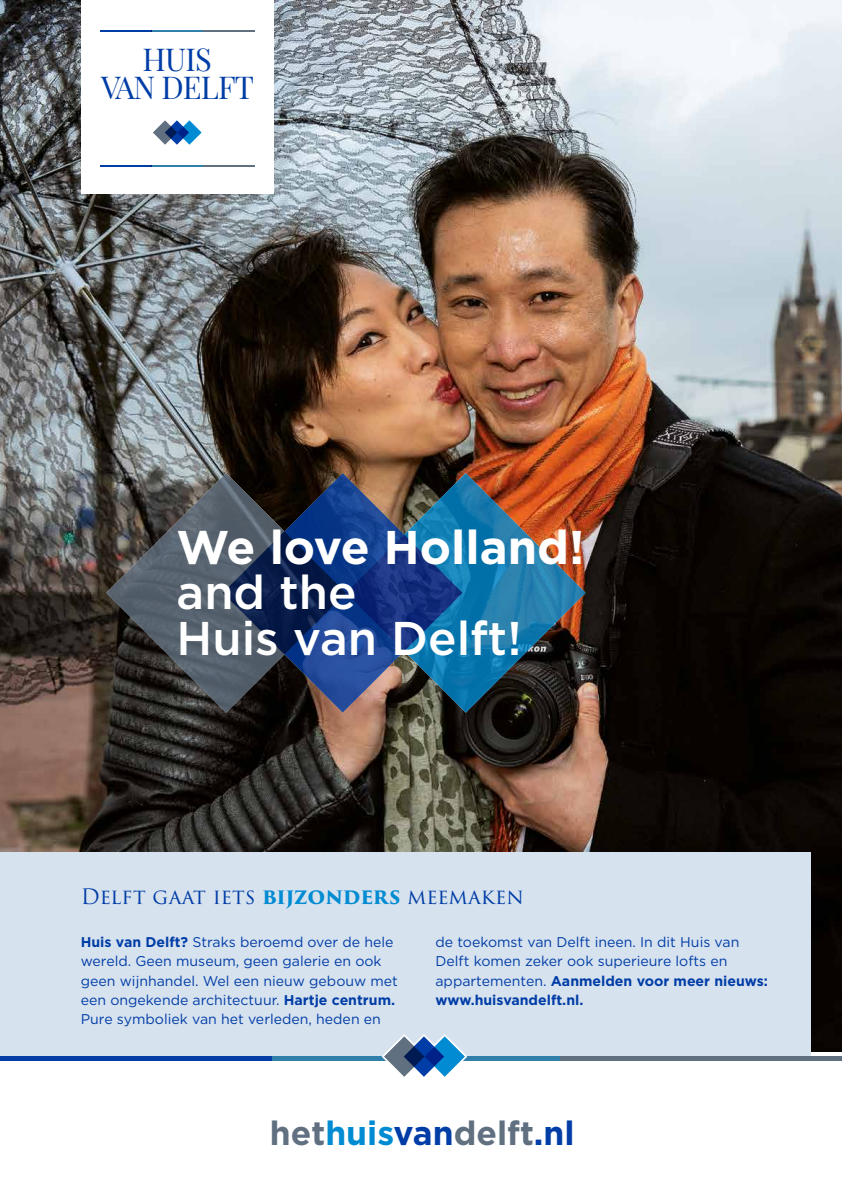
<style>
.page{position:relative;width:842px;height:1191px;background:#fff}
.page>*{position:absolute;margin:0;border:0;box-sizing:border-box;transform-origin:0 0}
.t1{font:500 47.2px/45.8px "Gotham";color:#fff}
.t2{font:700 47.2px "Gotham";color:#fff}
.t3{font:700 33.6px "Gotham";color:#617080}
.t4{font:30.9px/27.5px "Playfair Display";letter-spacing:-.025em;color:#003da6;text-align:center}
.t5{font:20.8px "Trajan Pro 3";color:#003da6}
.t6{font:14.1px/19.4px "Gotham";color:#003da6}
.s1{font-weight:700;color:#008bd2}
.s2{font-weight:700}
.s3{color:#008bd2}
.s4{color:#003da6}
</style>
<div class="page">
<img style="left:0;top:0;width:842px;height:1051px">
<div style="left:81px;top:0;width:193px;height:194px;background:#fff"></div>
<hr style="left:152px;top:165px;width:51px;height:2px;background:#3180ab">
<hr style="left:203px;top:165px;width:51px;height:2px;background:#617080">
<hr style="left:100px;top:165px;width:52px;height:2px;background:#003da6">
<hr style="left:152px;top:30px;width:51px;height:2px;background:#3180ab">
<hr style="left:203px;top:30px;width:51px;height:2px;background:#617080">
<hr style="left:100px;top:30px;width:52px;height:2px;background:#003da6">
<svg style="left:153px;top:120px;width:49px;height:25px"></svg>
<div style="left:0;top:852px;width:811px;height:204px;background:#d7e2ef"></div>
<img style="left:462px;top:473px;width:123px;height:239px">
<svg style="left:106px;top:473px;width:117px;height:239px;background:#4a4e51"></svg>
<svg style="left:223px;top:473px;width:239px;height:239px;background:#28426a"></svg>
<hr style="left:272px;top:1056px;width:288px;height:4px;background:#3180ab">
<hr style="left:560px;top:1056px;width:282px;height:4px;background:#617080">
<hr style="left:0;top:1056px;width:272px;height:4px;background:#003da6">
<svg style="left:379px;top:1034px;width:91px;height:43px"></svg>
<h3 class="t4" style="left:101px;top:43px;width:154px">HUIS<br>VAN DELFT</h3>
<h1 class="t2" style="left:177px;top:519px;width:409px">We love Holland!</h1>
<h1 class="t1" style="left:177px;top:568px;width:346px">and the<br>Huis van Delft!</h1>
<h3 class="t5" style="left:81px;top:882px;width:445px">Delft gaat iets <span class="s1">BIJZONDERS</span> meemaken</h3>
<p class="t6" style="left:81px;top:931px;width:319px"><span class="s2">Huis van Delft?</span> Straks beroemd over de hele wereld. Geen museum, geen galerie en ook geen wijnhandel. Wel een nieuw gebouw met een ongekende architectuur. <span class="s2">Hartje centrum.<br></span>Pure symboliek van het verleden, heden en</p>
<p class="t6" style="left:435px;top:931px;width:334px">de toekomst van Delft ineen. In dit Huis van Delft komen zeker ook superieure lofts en appartementen. <span class="s2">Aanmelden voor meer nieuws: www.huisvandelft.nl.</span></p>
<h2 class="t3" style="left:270px;top:1113px;width:306px">het<span class="s3">huis</span><span class="s4">van</span>delft<span class="s4">.nl</span></h2>
</div>
